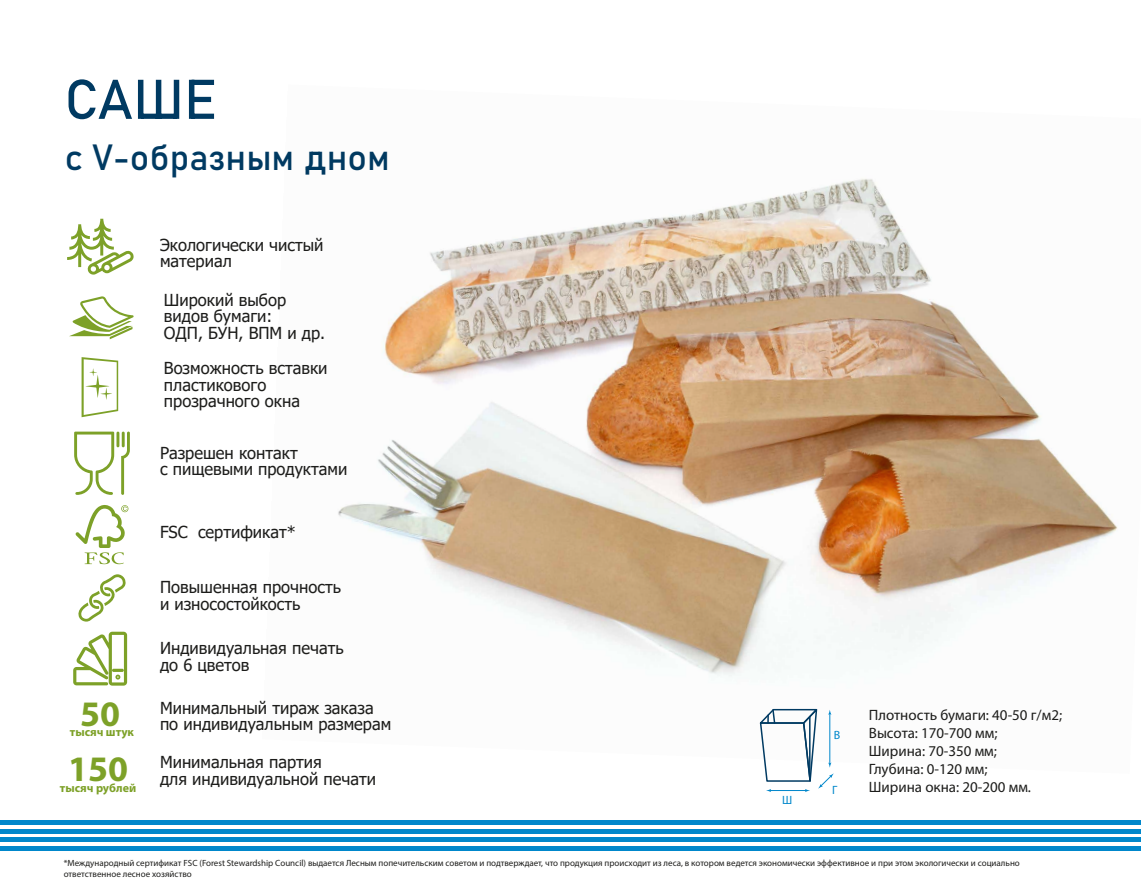
<style>
.page{position:relative;width:1141px;height:893px;background:#fff}
.page>*{position:absolute;margin:0;border:0;box-sizing:border-box;transform-origin:0 0}
.t1{font:55.05px "Bahnschrift";color:#003a62}
.t2{font:36px "Bahnschrift";color:#003a62}
.t3{font:700 36px "Myriad Pro";color:#7da128}
.t4{font:16.5px/16.5px "Tahoma";color:#1d1d1b}
.t5{font:15px/18px "Myriad Pro";color:#1d1d1b}
.t6{font:700 12px "Myriad Pro";color:#7da128}
.t7{font:12px "Myriad Pro";color:#0087cb}
.t8{font:9px/10.8px "Myriad Pro";color:#1d1d1b}
</style>
<div class="page">
<img style="left:338px;top:178px;width:780px;height:499px">
<div style="left:0;top:820px;width:1141px;height:5px;background:#0087cb"></div>
<hr style="left:0;top:829px;width:1141px;height:4px;background:#0087cb">
<div style="left:0;top:837px;width:1141px;height:5px;background:#0087cb"></div>
<hr style="left:0;top:846px;width:1141px;height:4px;background:#0087cb">
<svg style="left:759px;top:708px;width:75px;height:84px"></svg>
<svg style="left:69px;top:296px;width:65px;height:43px"></svg>
<svg style="left:82px;top:357px;width:36px;height:60px"></svg>
<svg style="left:78px;top:574px;width:48px;height:48px"></svg>
<svg style="left:67px;top:219px;width:67px;height:56px"></svg>
<svg style="left:74px;top:432px;width:56px;height:63px"></svg>
<svg style="left:75px;top:505px;width:53px;height:59px"></svg>
<svg style="left:73px;top:632px;width:54px;height:54px"></svg>
<h1 class="t1" style="left:64px;top:58px;width:154px">САШЕ</h1>
<h2 class="t2" style="left:64px;top:130px;width:327px">с V-образным дном</h2>
<p class="t4" style="left:160px;top:237px;width:165px">Экологически чистый материал</p>
<p class="t4" style="left:164px;top:292px;width:163px">Широкий выбор видов бумаги:<br>ОДП, БУН, ВПМ и др.</p>
<p class="t4" style="left:164px;top:361px;width:165px">Возможность вставки пластикового прозрачного окна</p>
<p class="t4" style="left:160px;top:445px;width:189px">Разрешен контакт<br>с пищевыми продуктами</p>
<p class="t4" style="left:160px;top:525px;width:137px">FSC сертификат*</p>
<p class="t4" style="left:160px;top:580px;width:182px">Повышенная прочность и износостойкость</p>
<p class="t4" style="left:160px;top:641px;width:185px">Индивидуальная печать до 6 цветов</p>
<p class="t4" style="left:80px;top:700px;width:313px;text-indent:80px">Минимальный тираж заказа<br><sup>50</sup> по индивидуальным размерам</p>
<p class="t6" style="left:70px;top:724px;width:66px">тысяч штук</p>
<h2 class="t3" style="left:68px;top:745px;width:61px">150</h2>
<p class="t6" style="left:60px;top:780px;width:78px">тысяч рублей</p>
<p class="t4" style="left:160px;top:755px;width:218px">Минимальная партия<br>для индивидуальной печати</p>
<p class="t7" style="left:782px;top:792px;width:12px">Ш</p>
<p class="t7" style="left:834px;top:727px;width:8px">В</p>
<p class="t7" style="left:832px;top:783px;width:7px">Г</p>
<p class="t5" style="left:869px;top:706px;width:195px">Плотность бумаги: 40-50 г/м2;<br>Высота: 170-700 мм;<br>Ширина: 70-350 мм;<br>Глубина: 0-120 мм;<br>Ширина окна: 20-200 мм.</p>
<p class="t8" style="left:64px;top:857px;width:957px">*Международный сертификат FSC (Forest Stewardship Council) выдается Лесным попечительским советом и подтверждает, что продукция происходит из леса, в котором ведется экономически эффективное и при этом экологически и социально ответственное лесное хозяйство</p>
</div>
